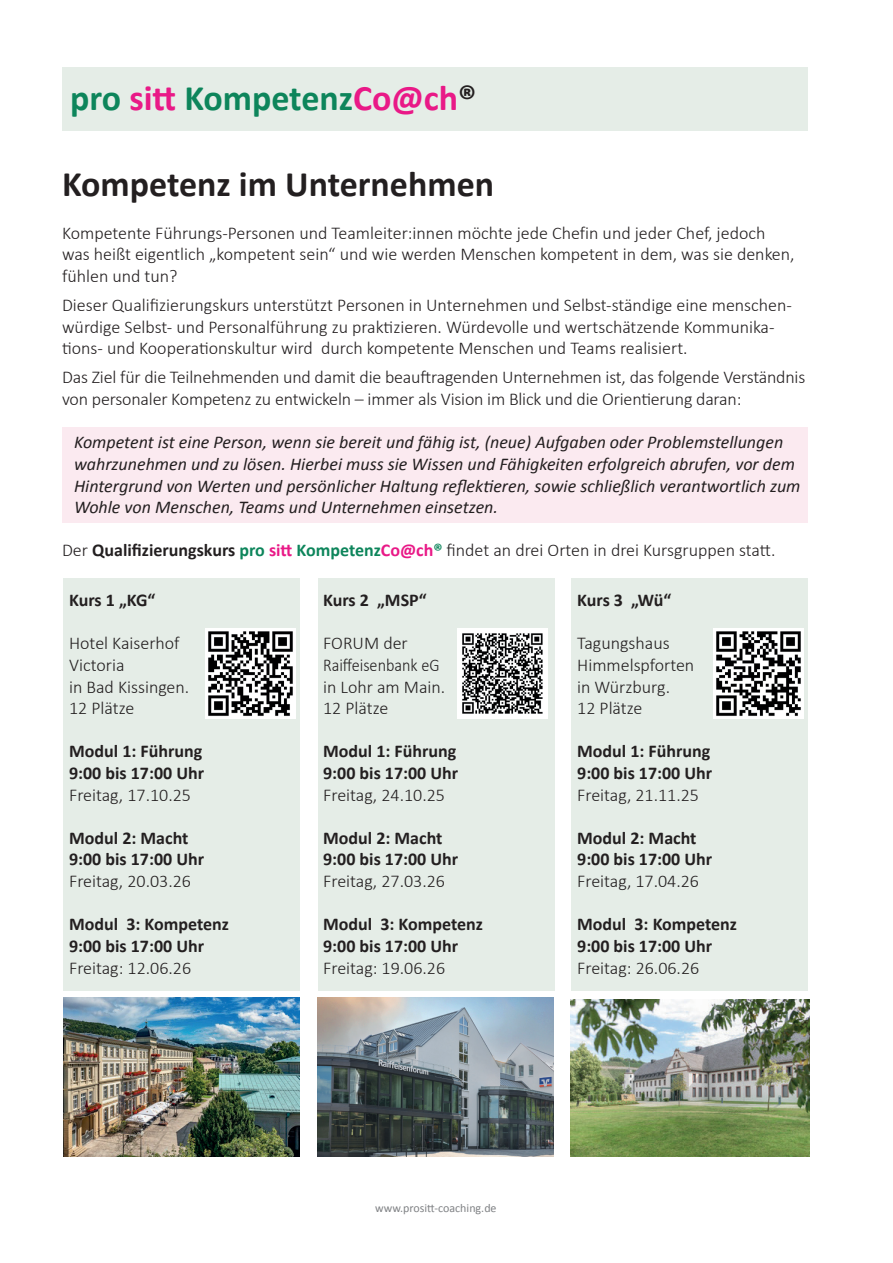
<style>
.page{position:relative;width:893px;height:1263px;background:#fff}
.page>*{position:absolute;margin:0;border:0;box-sizing:border-box;transform-origin:0 0}
.t1{font:700 36px "Calibri";color:#0d855b}
.t2{font:700 36px "Calibri";color:#231f20}
.t3{font:300 18px/21.6px "Calibri";color:#231f20}
.t4{font:italic 18px/21.6px "Calibri";color:#231f20}
.t5{font:700 18px/21.6px "Calibri";color:#231f20}
.t6{font:12px "Calibri";color:#808285}
.s1{color:#e91987}
.s2{color:#231f20}
.s3{font-weight:700}
.s4{font-weight:700;color:#0d855b}
.s5{font-weight:700;color:#e91987}
</style>
<div class="page">
<div style="left:572px;top:579px;width:236px;height:412px;background:#e5ede7"></div>
<div style="left:318px;top:579px;width:236px;height:412px;background:#e5ede7"></div>
<div style="left:64px;top:579px;width:236px;height:412px;background:#e5ede7"></div>
<div style="left:62px;top:427px;width:746px;height:96px;background:#fbeaf0"></div>
<div style="left:62px;top:67px;width:745px;height:64px;background:#e5ede7"></div>
<img style="left:571px;top:999px;width:238px;height:157px">
<img style="left:64px;top:997px;width:236px;height:160px">
<img style="left:318px;top:997px;width:236px;height:159px">
<img style="left:713px;top:629px;width:90px;height:90px">
<img style="left:205px;top:629px;width:90px;height:90px">
<img style="left:457px;top:629px;width:90px;height:90px">
<h1 class="t1" style="left:70px;top:73px;width:408px">pro <span class="s1">sitt</span> Kompetenz<span class="s1">Co@ch</span><span class="s2">®</span></h1>
<h1 class="t2" style="left:62px;top:158px;width:434px">Kompetenz im Unternehmen</h1>
<p class="t3" style="left:62px;top:222px;width:734px">Kompetente Führungs-Personen und Teamleiter:innen möchte jede Chefin und jeder Chef, jedoch was heißt eigentlich „kompetent sein“ und wie werden Menschen kompetent in dem, was sie denken, fühlen und tun?</p>
<p class="t3" style="left:62px;top:294px;width:731px">Dieser Qualifizierungskurs unterstützt Personen in Unternehmen und Selbst-ständige eine menschen&shy;würdige Selbst- und Personalführung zu praktizieren. Würdevolle und wertschätzende Kommunika&shy;tions- und Kooperationskultur wird durch kompetente Menschen und Teams realisiert.</p>
<p class="t3" style="left:62px;top:366px;width:745px">Das Ziel für die Teilnehmenden und damit die beauftragenden Unternehmen ist, das folgende Verständnis von personaler Kompetenz zu entwickeln – immer als Vision im Blick und die Orientierung daran:</p>
<p class="t4" style="left:74px;top:431px;width:728px">Kompetent ist eine Person, wenn sie bereit und fähig ist, (neue) Aufgaben oder Problemstellungen wahrzunehmen und zu lösen. Hierbei muss sie Wissen und Fähigkeiten erfolgreich abrufen, vor dem Hintergrund von Werten und persönlicher Haltung reflektieren, sowie schließlich verantwortlich zum Wohle von Menschen, Teams und Unternehmen einsetzen.</p>
<p class="t3" style="left:62px;top:539px;width:715px">Der <span class="s3">Qualifizierungskurs</span> <span class="s4">pro</span> <span class="s5">sitt</span> <span class="s4">Kompetenz</span><span class="s5">Co@ch</span><span class="s4">®</span> findet an drei Orten in drei Kursgruppen statt.</p>
<p class="t5" style="left:577px;top:589px;width:96px">Kurs 3 „Wü“</p>
<p class="t3" style="left:577px;top:632px;width:119px">Tagungshaus<br>Himmelspforten in Würzburg.<br>12 Plätze</p>
<p class="t5" style="left:577px;top:740px;width:137px">Modul 1: Führung<br>9:00 bis 17:00 Uhr</p>
<p class="t3" style="left:577px;top:784px;width:123px">Freitag, 21.11.25</p>
<p class="t5" style="left:577px;top:826px;width:137px">Modul 2: Macht<br>9:00 bis 17:00 Uhr</p>
<p class="t3" style="left:577px;top:870px;width:123px">Freitag, 17.04.26</p>
<p class="t5" style="left:577px;top:913px;width:161px">Modul 3: Kompetenz<br>9:00 bis 17:00 Uhr</p>
<p class="t3" style="left:577px;top:956px;width:124px">Freitag: 26.06.26</p>
<p class="t5" style="left:69px;top:589px;width:88px">Kurs 1 „KG“</p>
<p class="t3" style="left:69px;top:632px;width:122px">Hotel Kaiserhof<br>Victoria<br>in Bad Kissingen.<br>12 Plätze</p>
<p class="t5" style="left:69px;top:740px;width:137px">Modul 1: Führung<br>9:00 bis 17:00 Uhr</p>
<p class="t3" style="left:69px;top:784px;width:123px">Freitag, 17.10.25</p>
<p class="t5" style="left:69px;top:826px;width:137px">Modul 2: Macht<br>9:00 bis 17:00 Uhr</p>
<p class="t3" style="left:69px;top:870px;width:123px">Freitag, 20.03.26</p>
<p class="t5" style="left:69px;top:913px;width:161px">Modul 3: Kompetenz<br>9:00 bis 17:00 Uhr</p>
<p class="t3" style="left:69px;top:956px;width:124px">Freitag: 12.06.26</p>
<p class="t5" style="left:323px;top:589px;width:105px">Kurs 2 „MSP“</p>
<p class="t3" style="left:323px;top:632px;width:124px">FORUM der<br>Raiffeisenbank eG in Lohr am Main.<br>12 Plätze</p>
<p class="t5" style="left:323px;top:740px;width:137px">Modul 1: Führung<br>9:00 bis 17:00 Uhr</p>
<p class="t3" style="left:323px;top:784px;width:123px">Freitag, 24.10.25</p>
<p class="t5" style="left:323px;top:826px;width:137px">Modul 2: Macht<br>9:00 bis 17:00 Uhr</p>
<p class="t3" style="left:323px;top:870px;width:123px">Freitag, 27.03.26</p>
<p class="t5" style="left:323px;top:913px;width:161px">Modul 3: Kompetenz<br>9:00 bis 17:00 Uhr</p>
<p class="t3" style="left:323px;top:956px;width:124px">Freitag: 19.06.26</p>
<p class="t6" style="left:375px;top:1199px;width:123px">www.prositt-coaching.de</p>
</div>
